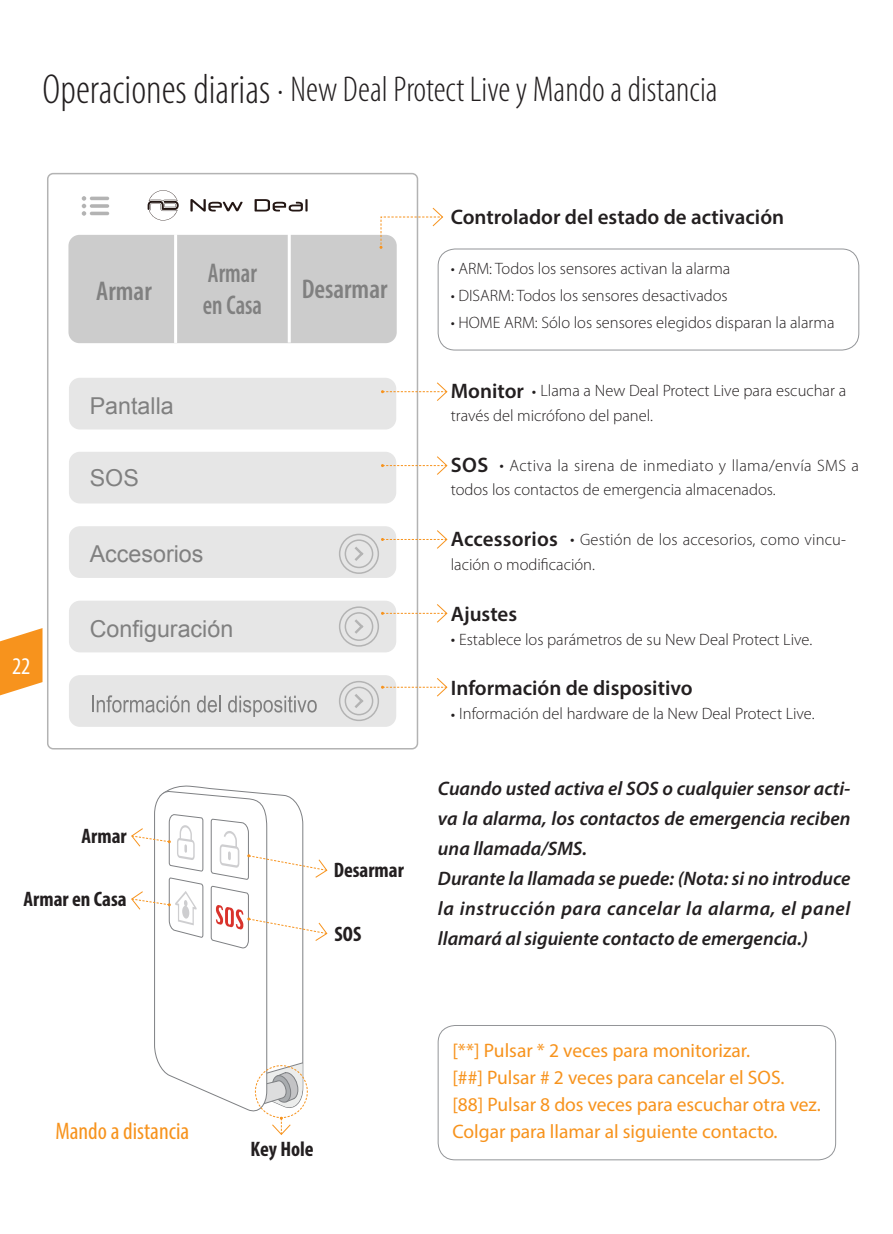
<style>
.page{position:relative;width:893px;height:1234px;background:#fff}
.page>*{position:absolute;margin:0;border:0;box-sizing:border-box;transform-origin:0 0}
.t1{font:300 condensed 36px "Myriad Pro";color:#231f20}
.t2{font:600 condensed 27px "Myriad Pro";color:#808080}
.t3{font:600 condensed 27px/32.7px "Myriad Pro";color:#808080;scale:.88 1}
.t4{font:condensed 24px "Myriad Pro";color:#f7931d}
.t5{font:condensed 24px "Myriad Pro";color:#fff}
.t6{font:23.4px "Arial";color:#808080}
.t7{font:600 21px "Myriad Pro";color:#231f20}
.t8{font:700 condensed 21px "Myriad Pro";color:#231f20}
.t9{font:italic 600 19.5px/30px "Myriad Pro";color:#231f20;text-align:justify}
.t10{font:19.5px/27px "Myriad Pro";color:#f7931d}
.t11{font:300 16.5px/24.6px "Myriad Pro";color:#231f20}
.s1{font-size:42px}
.s2{font-weight:600;font-size:21px}
.s3{font-size:18px}
</style>
<div class="page">
<svg style="left:0;top:628px;width:43px;height:68px"></svg>
<svg style="left:82px;top:196px;width:4px;height:20px"></svg>
<svg style="left:90px;top:196px;width:19px;height:4px"></svg>
<svg style="left:90px;top:204px;width:19px;height:4px"></svg>
<hr style="left:90px;top:212px;width:19px;height:3px;background:#b3b3b3;border-radius:2px">
<div style="left:68px;top:235px;width:329px;height:108px;background:#ccc;border-radius:11px"></div>
<hr style="left:174px;top:234px;width:3px;height:109px;background:#fff">
<hr style="left:288px;top:234px;width:3px;height:108px;background:#fff">
<div style="left:69px;top:451px;width:327px;height:52px;background:#e6e6e6;border-radius:11px"></div>
<div style="left:69px;top:526px;width:327px;height:52px;background:#e6e6e6;border-radius:11px"></div>
<div style="left:69px;top:377px;width:327px;height:52px;background:#e6e6e6;border-radius:11px"></div>
<div style="left:69px;top:600px;width:327px;height:52px;background:#e6e6e6;border-radius:11px"></div>
<div style="left:69px;top:675px;width:327px;height:51px;background:#e6e6e6;border-radius:11px"></div>
<div style="left:47px;top:173px;width:371px;height:576px;border:2px solid #b3b3b3;border-radius:5px"></div>
<svg style="left:92px;top:695px;width:98px;height:17px"></svg>
<svg style="left:197px;top:695px;width:24px;height:17px"></svg>
<svg style="left:228px;top:695px;width:89px;height:21px"></svg>
<svg style="left:190px;top:199px;width:53px;height:12px"></svg>
<svg style="left:255px;top:199px;width:53px;height:12px"></svg>
<svg style="left:148px;top:190px;width:31px;height:30px"></svg>
<svg style="left:131px;top:790px;width:197px;height:345px"></svg>
<div style="left:438px;top:1025px;width:398px;height:134px;border:1px solid #939598;border-radius:17px"></div>
<div style="left:438px;top:249px;width:421px;height:101px;border:1px solid #939598;border-radius:17px"></div>
<svg style="left:381px;top:455px;width:67px;height:20px"></svg>
<svg style="left:381px;top:381px;width:67px;height:20px"></svg>
<svg style="left:379px;top:207px;width:64px;height:42px"></svg>
<svg style="left:339px;top:529px;width:109px;height:45px"></svg>
<svg style="left:339px;top:603px;width:109px;height:44px"></svg>
<svg style="left:339px;top:677px;width:109px;height:44px"></svg>
<p class="t1" style="left:43px;top:70px;width:677px"><span class="s1">Operaciones diarias ·</span> New Deal Protect Live y Mando a distancia</p>
<h2 class="t3" style="left:203px;top:256px;width:69px">Armar en Casa</h2>
<h2 class="t2" style="left:96px;top:276px;width:57px">Armar</h2>
<h2 class="t2" style="left:302px;top:274px;width:87px">Desarmar</h2>
<h3 class="t6" style="left:90px;top:390px;width:86px">Pantalla</h3>
<h3 class="t6" style="left:90px;top:462px;width:51px">SOS</h3>
<h3 class="t6" style="left:90px;top:538px;width:115px">Accesorios</h3>
<h3 class="t5" style="left:12px;top:651px;width:20px">22</h3>
<h3 class="t6" style="left:90px;top:613px;width:145px">Configuración</h3>
<p class="t8" style="left:82px;top:822px;width:47px">Armar</p>
<p class="t8" style="left:24px;top:885px;width:105px">Armar en Casa</p>
<p class="t8" style="left:334px;top:857px;width:72px">Desarmar</p>
<p class="t8" style="left:335px;top:920px;width:28px">SOS</p>
<p class="t7" style="left:451px;top:203px;width:335px">Controlador del estado de activación</p>
<p class="t11" style="left:451px;top:256px;width:281px">• ARM: Todos los sensores activan la alarma</p>
<p class="t11" style="left:451px;top:283px;width:279px">• DISARM: Todos los sensores desactivados</p>
<p class="t11" style="left:451px;top:310px;width:385px">• HOME ARM: Sólo los sensores elegidos disparan la alarma</p>
<p class="t11" style="left:451px;top:378px;width:397px"><span class="s2">Monitor</span> <span class="s3">•</span> Llama a New Deal Protect Live para escuchar a través del micrófono del panel.</p>
<p class="t11" style="left:451px;top:453px;width:410px"><span class="s2">SOS</span> <span class="s3">•</span> Activa la sirena de inmediato y llama/envía SMS a todos los contactos de emergencia almacenados.</p>
<p class="t11" style="left:451px;top:527px;width:397px"><span class="s2">Accessorios</span> <span class="s3">•</span> Gestión de los accesorios, como vincu&shy;lación o modificación.</p>
<p class="t7" style="left:451px;top:600px;width:68px">Ajustes</p>
<p class="t11" style="left:451px;top:627px;width:363px"><span class="s3">•</span> Establece los parámetros de su New Deal Protect Live.</p>
<p class="t7" style="left:451px;top:674px;width:243px">Información de dispositivo</p>
<p class="t11" style="left:451px;top:701px;width:365px"><span class="s3">•</span> Información del hardware de la New Deal Protect Live.</p>
<p class="t9" style="left:438px;top:772px;width:414px">Cuando usted activa el SOS o cualquier sensor acti&shy;va la alarma, los contactos de emergencia reciben una llamada/SMS.</p>
<p class="t9" style="left:438px;top:862px;width:414px">Durante la llamada se puede: (Nota: si no introduce la instrucción para cancelar la alarma, el panel llamará al siguiente contacto de emergencia.)</p>
<p class="t4" style="left:55px;top:1116px;width:135px">Mando a distancia</p>
<p class="t8" style="left:251px;top:1135px;width:65px">Key Hole</p>
<p class="t10" style="left:452px;top:1036px;width:299px">[**] Pulsar * 2 veces para monitorizar.</p>
<p class="t10" style="left:452px;top:1063px;width:334px">[##] Pulsar # 2 veces para cancelar el SOS.</p>
<p class="t10" style="left:452px;top:1090px;width:370px">[88] Pulsar 8 dos veces para escuchar otra vez.<br>Colgar para llamar al siguiente contacto.</p>
</div>
